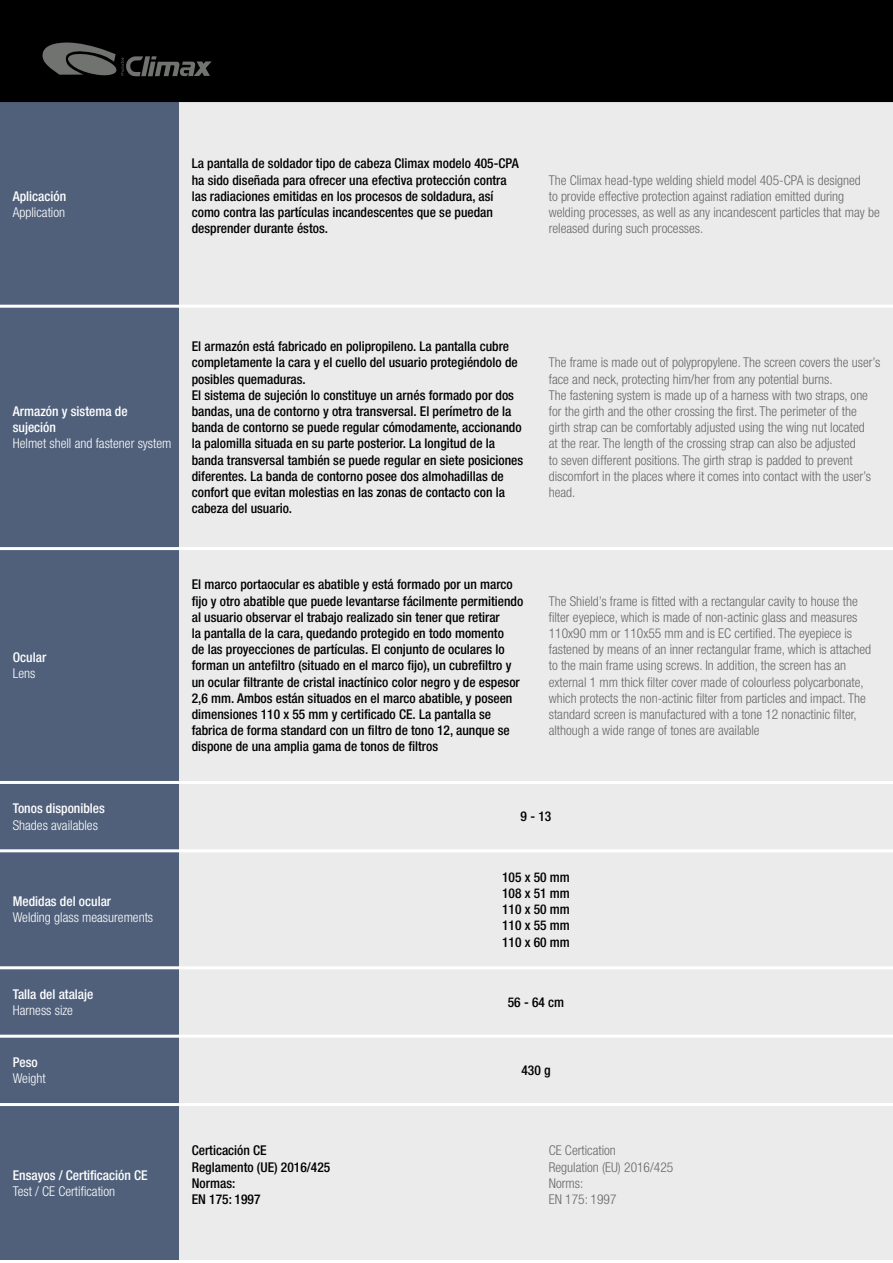
<style>
.page{position:relative;width:893px;height:1263px;background:#fff}
.page>*{position:absolute;margin:0;border:0;box-sizing:border-box;transform-origin:0 0}
.t1{font:500 condensed 13.5px/16.2px "Helvetica Neue LT Std";color:#000}
.t2{font:300 condensed 13.5px/16.2px "Helvetica Neue LT Std";color:#686868}
.t3{font:300 condensed 13.5px "Helvetica Neue LT Std";color:#fff}
.t4{font:500 condensed 13.5px/16.2px "Helvetica Neue LT Std";color:#fff}
</style>
<div class="page">
<div style="left:0;top:0;width:893px;height:102px;background:#000"></div>
<svg style="left:42px;top:42px;width:170px;height:35px"></svg>
<div style="left:0;top:102px;width:179px;height:1158px;background:#50607b"></div>
<div style="left:179px;top:102px;width:714px;height:1158px;background:#ebebeb"></div>
<hr style="left:0;top:305px;width:179px;height:3px;background:#fff">
<hr style="left:179px;top:305px;width:357px;height:3px;background:#fff">
<hr style="left:536px;top:305px;width:357px;height:3px;background:#fff">
<hr style="left:0;top:547px;width:179px;height:3px;background:#fff">
<hr style="left:179px;top:547px;width:357px;height:3px;background:#fff">
<hr style="left:536px;top:547px;width:357px;height:3px;background:#fff">
<hr style="left:0;top:781px;width:179px;height:3px;background:#fff">
<hr style="left:179px;top:781px;width:357px;height:3px;background:#fff">
<hr style="left:536px;top:781px;width:357px;height:3px;background:#fff">
<hr style="left:0;top:849px;width:179px;height:3px;background:#fff">
<hr style="left:179px;top:849px;width:357px;height:3px;background:#fff">
<hr style="left:536px;top:849px;width:357px;height:3px;background:#fff">
<hr style="left:0;top:966px;width:179px;height:3px;background:#fff">
<hr style="left:179px;top:966px;width:357px;height:3px;background:#fff">
<hr style="left:536px;top:966px;width:357px;height:3px;background:#fff">
<hr style="left:0;top:1035px;width:179px;height:3px;background:#fff">
<hr style="left:179px;top:1035px;width:357px;height:3px;background:#fff">
<hr style="left:536px;top:1035px;width:357px;height:3px;background:#fff">
<hr style="left:0;top:1103px;width:179px;height:3px;background:#fff">
<hr style="left:179px;top:1103px;width:357px;height:3px;background:#fff">
<hr style="left:536px;top:1103px;width:357px;height:3px;background:#fff">
<p class="t4" style="left:13px;top:188px;width:55px">Aplicación</p>
<p class="t3" style="left:13px;top:204px;width:54px">Application</p>
<p class="t1" style="left:192px;top:155px;width:329px">La pantalla de soldador tipo de cabeza Climax modelo 405-CPA ha sido diseñada para ofrecer una efectiva protección contra las radiaciones emitidas en los procesos de soldadura, así como contra las partículas incandescentes que se puedan desprender durante éstos.</p>
<p class="t2" style="left:549px;top:172px;width:332px">The Climax head-type welding shield model 405-CPA is designed<br>to provide effective protection against radiation emitted during welding processes, as well as any incandescent particles that may be released during such processes.</p>
<p class="t4" style="left:13px;top:403px;width:116px">Armazón y sistema de sujeción</p>
<p class="t3" style="left:13px;top:436px;width:160px">Helmet shell and fastener system</p>
<p class="t1" style="left:192px;top:338px;width:327px">El armazón está fabricado en polipropileno. La pantalla cubre completamente la cara y el cuello del usuario protegiéndolo de posibles quemaduras.</p>
<p class="t1" style="left:192px;top:387px;width:333px">El sistema de sujeción lo constituye un arnés formado por dos bandas, una de contorno y otra transversal. El perímetro de la banda de contorno se puede regular cómodamente, accionando la palomilla situada en su parte posterior. La longitud de la banda transversal también se puede regular en siete posiciones diferentes. La banda de contorno posee dos almohadillas de confort que evitan molestias en las zonas de contacto con la cabeza del usuario.</p>
<p class="t2" style="left:549px;top:354px;width:333px">The frame is made out of polypropylene. The screen covers the user’s face and neck, protecting him/her from any potential burns.</p>
<p class="t2" style="left:549px;top:387px;width:324px">The fastening system is made up of a harness with two straps, one for the girth and the other crossing the first. The perimeter of the girth strap can be comfortably adjusted using the wing nut located at the rear. The length of the crossing strap can also be adjusted<br>to seven different positions. The girth strap is padded to prevent discomfort in the places where it comes into contact with the user’s head.</p>
<p class="t4" style="left:13px;top:649px;width:35px">Ocular</p>
<p class="t3" style="left:13px;top:666px;width:24px">Lens</p>
<p class="t4" style="left:13px;top:800px;width:94px">Tonos disponibles</p>
<p class="t3" style="left:13px;top:817px;width:87px">Shades availables</p>
<p class="t4" style="left:13px;top:893px;width:100px">Medidas del ocular</p>
<p class="t3" style="left:13px;top:910px;width:142px">Welding glass measurements</p>
<p class="t4" style="left:13px;top:986px;width:82px">Talla del atalaje</p>
<p class="t3" style="left:13px;top:1002px;width:62px">Harness size</p>
<p class="t4" style="left:13px;top:1054px;width:27px">Peso</p>
<p class="t3" style="left:13px;top:1071px;width:34px">Weight</p>
<p class="t4" style="left:13px;top:1167px;width:136px">Ensayos / Certificación CE</p>
<p class="t3" style="left:13px;top:1183px;width:104px">Test / CE Certification</p>
<p class="t1" style="left:192px;top:576px;width:333px">El marco portaocular es abatible y está formado por un marco fijo y otro abatible que puede levantarse fácilmente permitiendo al usuario observar el trabajo realizado sin tener que retirar<br>la pantalla de la cara, quedando protegido en todo momento<br>de las proyecciones de partículas. El conjunto de oculares lo forman un antefiltro (situado en el marco fijo), un cubrefiltro y un ocular filtrante de cristal inactínico color negro y de espesor 2,6 mm. Ambos están situados en el marco abatible, y poseen dimensiones 110 x 55 mm y certificado CE. La pantalla se fabrica de forma standard con un filtro de tono 12, aunque se dispone de una amplia gama de tonos de filtros</p>
<p class="t2" style="left:549px;top:592px;width:324px">The Shield’s frame is fitted with a rectangular cavity to house the filter eyepiece, which is made of non-actinic glass and measures 110x90 mm or 110x55 mm and is EC certified. The eyepiece is fastened by means of an inner rectangular frame, which is attached to the main frame using screws. In addition, the screen has an external 1 mm thick filter cover made of colourless polycarbonate, which protects the non-actinic filter from particles and impact. The standard screen is manufactured with a tone 12 nonactinic filter, although a wide range of tones are available</p>
<p class="t1" style="left:521px;top:808px;width:32px">9 - 13</p>
<p class="t1" style="left:502px;top:869px;width:69px">105 x 50 mm</p>
<p class="t1" style="left:502px;top:885px;width:69px">108 x 51 mm</p>
<p class="t1" style="left:502px;top:901px;width:69px">110 x 50 mm</p>
<p class="t1" style="left:502px;top:917px;width:69px">110 x 55 mm</p>
<p class="t1" style="left:502px;top:933px;width:69px">110 x 60 mm</p>
<p class="t1" style="left:508px;top:994px;width:58px">56 - 64 cm</p>
<p class="t1" style="left:192px;top:1142px;width:76px">Certicación CE</p>
<p class="t1" style="left:192px;top:1158px;width:140px">Reglamento (UE) 2016/425</p>
<p class="t1" style="left:192px;top:1175px;width:45px">Normas:</p>
<p class="t1" style="left:192px;top:1191px;width:70px">EN 175: 1997</p>
<p class="t1" style="left:521px;top:1062px;width:31px">430 g</p>
<p class="t2" style="left:549px;top:1142px;width:69px">CE Certication</p>
<p class="t2" style="left:549px;top:1159px;width:126px">Regulation (EU) 2016/425</p>
<p class="t2" style="left:549px;top:1175px;width:36px">Norms:</p>
<p class="t2" style="left:549px;top:1191px;width:69px">EN 175: 1997</p>
</div>
